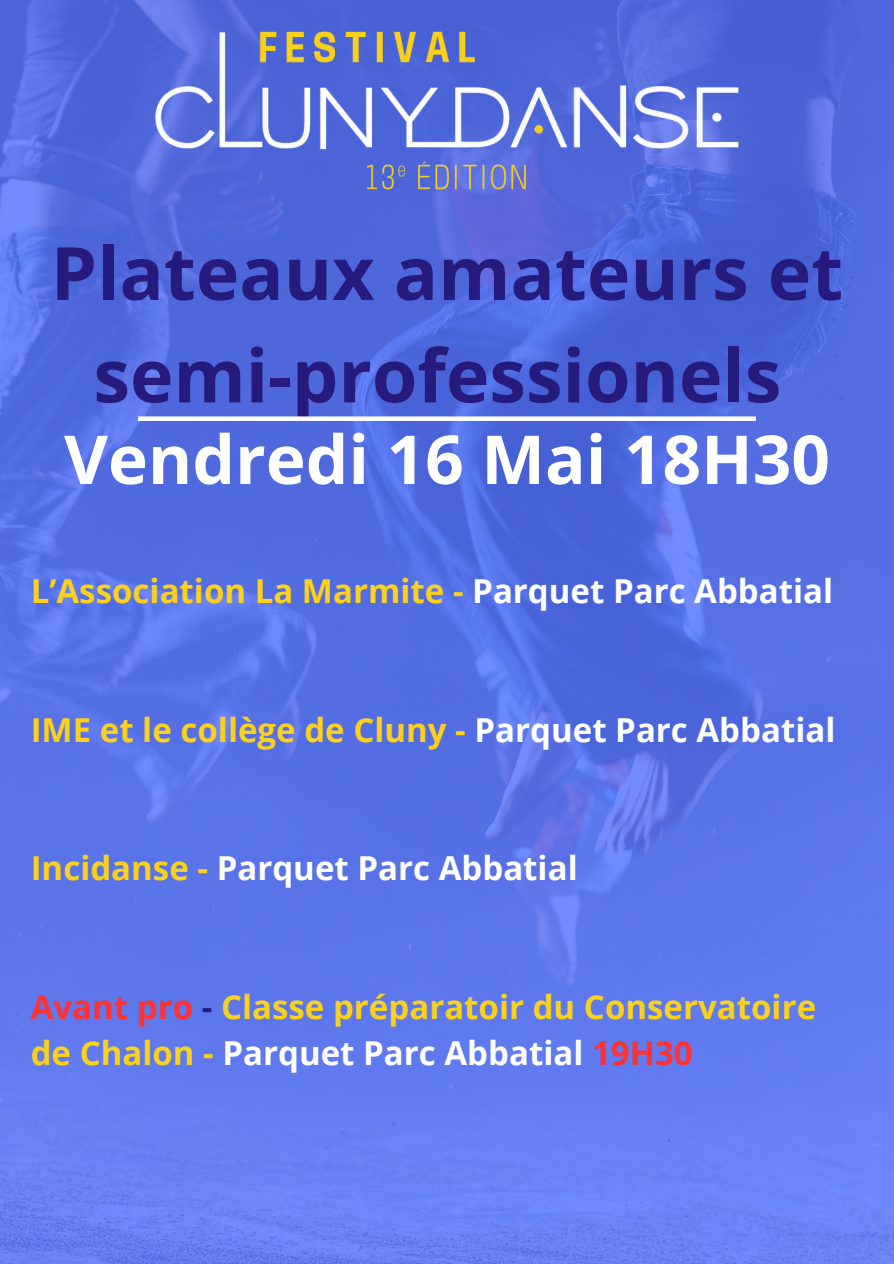
<style>
.page{position:relative;width:894px;height:1264px;background:#fff}
.page>*{position:absolute;margin:0;border:0;box-sizing:border-box;transform-origin:0 0}
.t1{font:700 73.5px/102.4px "Open Sans";color:#261b7c;text-align:center}
.t2{font:700 67.5px "Open Sans";color:#fff}
.t3{font:700 33px "Open Sans";color:#fbd11d}
.t4{font:700 33px/46.2px "Open Sans";color:#fad21d}
.t5{font:700 33px "Open Sans";color:#fff}
.s1{color:#fff}
.s2{color:#fbd11d}
.s3{color:#ff3131}
.s4{color:#261b7c}
</style>
<div class="page">
<img style="left:0;top:0;width:893px;height:1263px">
<img style="left:112px;top:0;width:669px;height:345px">
<div style="left:138px;top:416px;width:617px;height:5px;background:#fff"></div>
<p class="t1" style="left:51px;top:220px;width:793px">Plateaux amateurs et semi-professionels</p>
<p class="t2" style="left:64px;top:412px;width:767px">Vendredi 16 Mai 18H30</p>
<h1 class="t3" style="left:31px;top:568px;width:803px">L’Association La Marmite - <span class="s1">Parquet Parc Abbatial</span></h1>
<p class="t3" style="left:31px;top:706px;width:806px">IME et le collège de Cluny - <span class="s1">Parquet Parc Abbatial</span></p>
<h1 class="t5" style="left:31px;top:845px;width:548px"><span class="s2">Incidanse -</span> Parquet Parc Abbatial</h1>
<p class="t4" style="left:31px;top:983px;width:786px"><span class="s3">Avant pro</span> <span class="s4">-</span> Classe préparatoir du Conservatoire de Chalon - <span class="s1">Parquet Parc Abbatial</span> <span class="s3">19H30</span></p>
</div>
